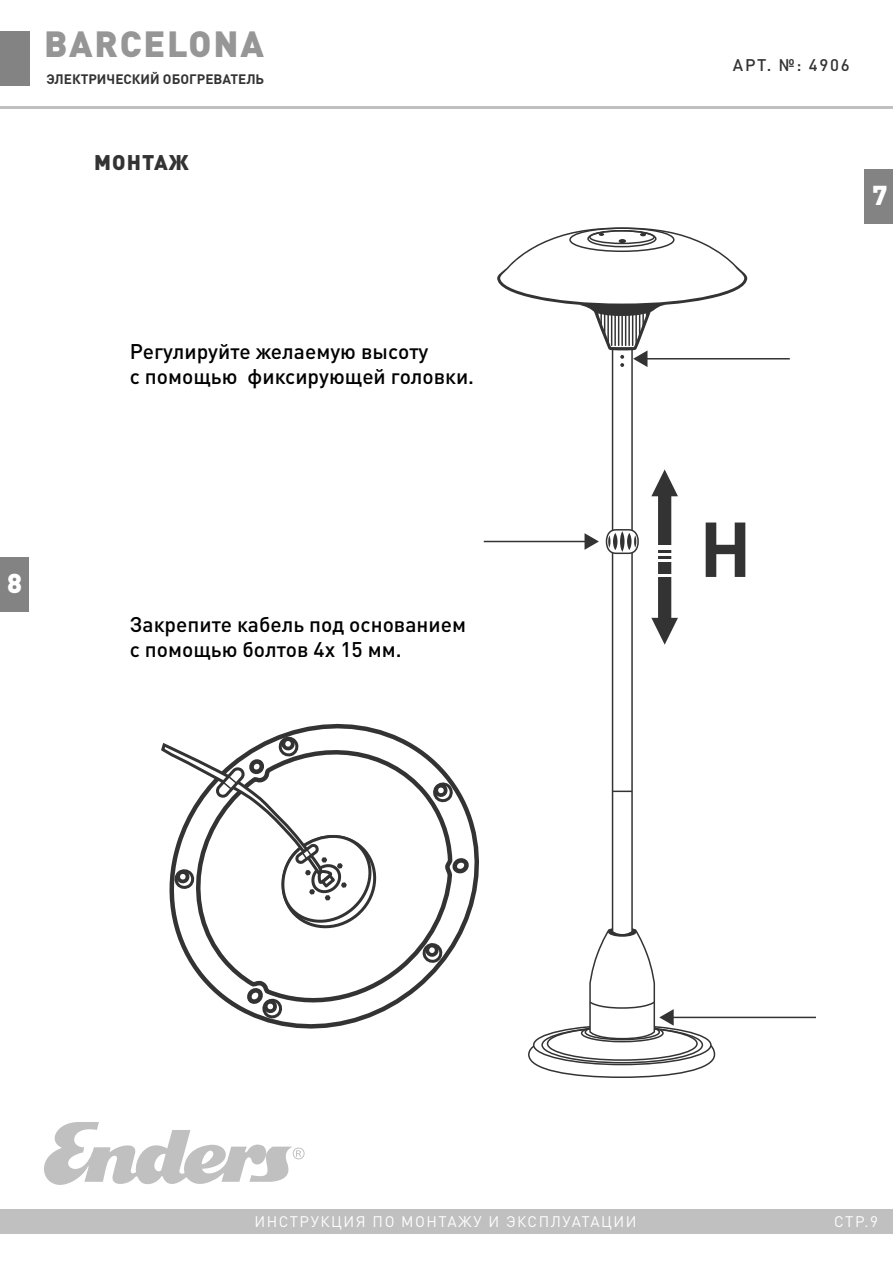
<style>
.page{position:relative;width:893px;height:1263px;background:#fff}
.page>*{position:absolute;margin:0;border:0;box-sizing:border-box;transform-origin:0 0}
.t1{font:700 76.35px "DIN Pro";color:#333}
.t2{font:900 36px "DIN Pro";letter-spacing:.05em;color:#969696}
.t3{font:900 27px "DIN Pro";color:#fff}
.t4{font:500 21px/25.2px "DIN Pro";color:#000}
.t5{font:900 21px "DIN Pro";letter-spacing:.05em;color:#333}
.t6{font:500 16.65px "DIN Pro";letter-spacing:.1em;color:#333}
.t7{font:15.15px "DIN Pro";letter-spacing:.1em;color:#fff}
.t8{font:700 13.5px "DIN Pro";color:#333}
</style>
<div class="page">
<div style="left:0;top:1209px;width:893px;height:24px;background:#c0c0c0"></div>
<hr style="left:0;top:106px;width:893px;height:2px;background:#969696">
<svg style="left:44px;top:1122px;width:261px;height:63px"></svg>
<div style="left:0;top:31px;width:29px;height:54px;background:#848383"></div>
<div style="left:0;top:557px;width:29px;height:55px;background:#848383"></div>
<div style="left:864px;top:169px;width:29px;height:55px;background:#848383"></div>
<svg style="left:177px;top:723px;width:302px;height:306px"></svg>
<svg style="left:161px;top:724px;width:220px;height:212px"></svg>
<div style="left:528px;top:1031px;width:187px;height:47px;border:2px solid #333;border-radius:50%"></div>
<svg style="left:534px;top:1025px;width:177px;height:39px"></svg>
<div style="left:533px;top:1024px;width:179px;height:41px;border:2px solid #333;border-radius:50%"></div>
<div style="left:541px;top:1026px;width:162px;height:37px;border:2px solid #333;border-radius:50%"></div>
<div style="left:547px;top:1026px;width:151px;height:35px;border:2px solid #333;border-radius:50%"></div>
<div style="left:581px;top:1024px;width:83px;height:18px;border:2px solid #333;border-radius:50%"></div>
<hr style="left:645px;top:358px;width:145px;height:1px;background:#333">
<hr style="left:671px;top:1017px;width:145px;height:1px;background:#333">
<hr style="left:484px;top:541px;width:103px;height:1px;background:#333">
<svg style="left:497px;top:227px;width:250px;height:813px"></svg>
<p class="t2" style="left:44px;top:20px;width:221px">BARCELONA</p>
<p class="t8" style="left:46px;top:70px;width:219px">ЭЛЕКТРИЧЕСКИЙ ОБОГРЕВАТЕЛЬ</p>
<p class="t5" style="left:94px;top:148px;width:96px">МОНТАЖ</p>
<p class="t4" style="left:130px;top:338px;width:346px">Регулируйте желаемую высоту<br>с помощью фиксирующей головки.</p>
<p class="t3" style="left:7px;top:565px;width:17px">8</p>
<p class="t4" style="left:130px;top:610px;width:338px">Закрепите кабель под основанием с помощью болтов 4х 15 мм.</p>
<p class="t6" style="left:733px;top:53px;width:118px">АРТ. №: 4906</p>
<p class="t3" style="left:872px;top:177px;width:17px">7</p>
<p class="t1" style="left:699px;top:497px;width:54px">H</p>
<p class="t7" style="left:254px;top:1211px;width:384px">ИНСТРУКЦИЯ ПО МОНТАЖУ И ЭКСПЛУАТАЦИИ</p>
<p class="t7" style="left:834px;top:1211px;width:45px">СТР.9</p>
</div>
